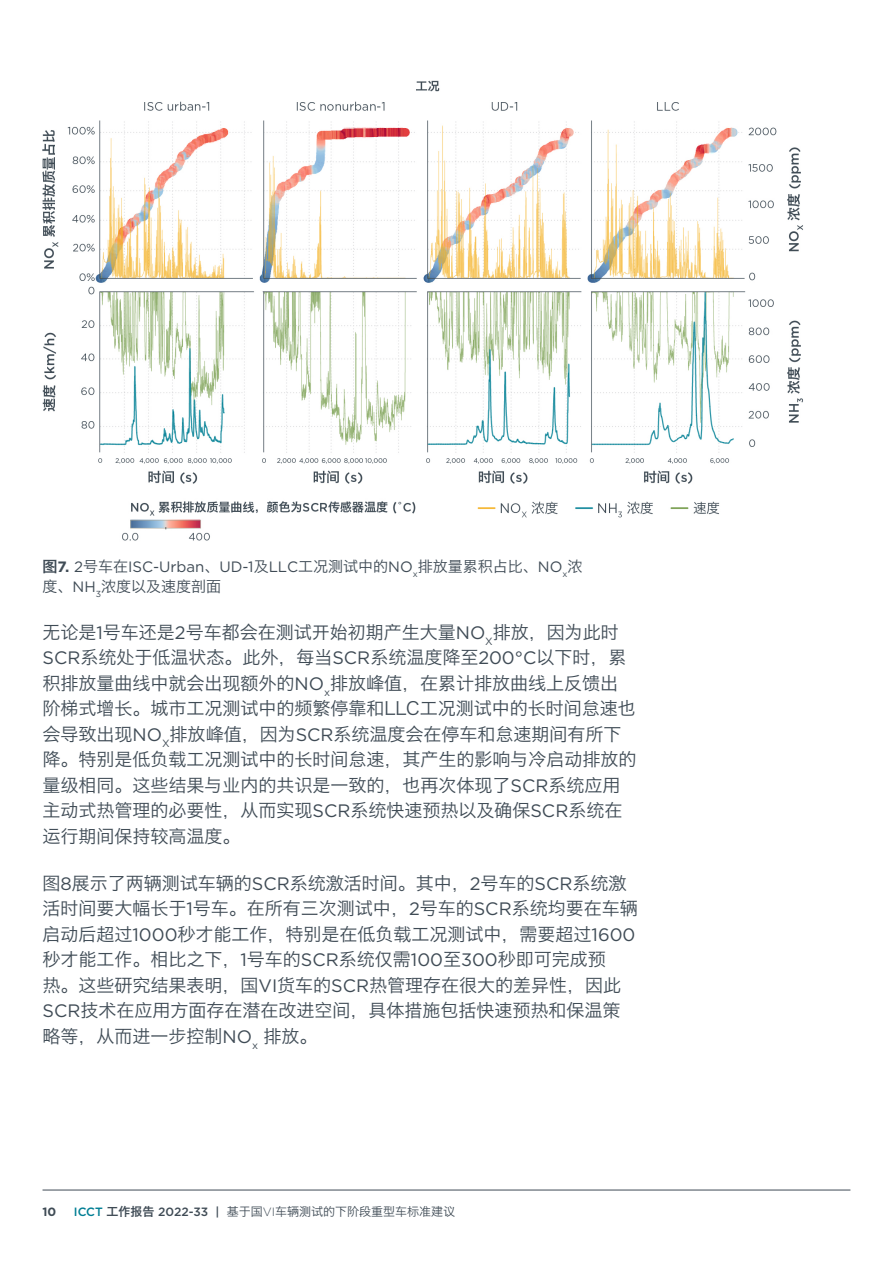
<style>
.page{position:relative;width:893px;height:1263px;background:#fff}
.page>*{position:absolute;margin:0;border:0;box-sizing:border-box;transform-origin:0 0}
.t1{font:18px/25.5px "Hiragino Sans GB W3";color:#3f4b55}
.t2{font:15px "Gotham";color:#3f4b55}
.t3{font:15px "Hiragino Sans GB W3";color:#3f4b55}
.t4{font:12px "Hiragino Sans GB W3";color:#3f4b55}
.t5{font:700 12px "Gotham";color:#3f4b55}
.s1{font-family:"Hiragino Sans GB W6"}
.s2{font-weight:700}
.s3{font-family:"Hiragino Sans GB W3"}
.s4{font-family:"Gotham"}
.s5{font-family:"Gotham";font-weight:500;color:#007e94}
.s6{font-family:"Gotham";font-weight:500}
.s7{font-family:"Gotham";font-weight:300}
</style>
<div class="page">
<hr style="left:43px;top:1190px;width:807px;height:1px;background:#3f4b55">
<img style="left:43px;top:81px;width:760px;height:460px">
<p class="t2" style="left:43px;top:557px;width:541px"><span class="s1">图</span><span class="s2">7.</span> 2<span class="s3">号车在</span>ISC-Urban<span class="s3">、</span>UD-1<span class="s3">及</span>LLC<span class="s3">工况测试中的</span>NO<sub>x</sub><span class="s3">排放量累积占比、</span>NO<sub>x</sub><span class="s3">浓</span></p>
<p class="t3" style="left:43px;top:577px;width:180px">度、<span class="s4">NH</span><sub>3</sub>浓度以及速度剖面</p>
<p class="t1" style="left:43px;top:619px;width:596px">无论是<span class="s4">1</span>号车还是<span class="s4">2</span>号车都会在测试开始初期产生大量<span class="s4">NO</span><sub>X</sub>排放，因为此时<span class="s4">SCR</span>系统处于低温状态。此外，每当<span class="s4">SCR</span>系统温度降至<span class="s4">200°C</span>以下时，累积排放量曲线中就会出现额外的<span class="s4">NO</span><sub>x</sub>排放峰值，在累计排放曲线上反馈出阶梯式增长。城市工况测试中的频繁停靠和LLC工况测试中的长时间怠速也会导致出现<span class="s4">NO</span><sub>X</sub>排放峰值，因为<span class="s4">SCR</span>系统温度会在停车和怠速期间有所下降。特别是低负载工况测试中的长时间怠速，其产生的影响与冷启动排放的量级相同。这些结果与业内的共识是一致的，也再次体现了<span class="s4">SCR</span>系统应用主动式热管理的必要性，从而实现<span class="s4">SCR</span>系统快速预热以及确保<span class="s4">SCR</span>系统在运行期间保持较高温度。</p>
<p class="t1" style="left:43px;top:870px;width:597px">图<span class="s4">8</span>展示了两辆测试车辆的<span class="s4">SCR</span>系统激活时间。其中，<span class="s4">2</span>号车的<span class="s4">SCR</span>系统激活时间要大幅长于<span class="s4">1</span>号车。在所有三次测试中，<span class="s4">2</span>号车的<span class="s4">SCR</span>系统均要在车辆启动后超过<span class="s4">1000</span>秒才能工作，特别是在低负载工况测试中，需要超过<span class="s4">1600</span>秒才能工作。相比之下，<span class="s4">1</span>号车的<span class="s4">SCR</span>系统仅需<span class="s4">100</span>至<span class="s4">300</span>秒即可完成预<br>热。这些研究结果表明，国<span class="s4">VI</span>货车的<span class="s4">SCR</span>热管理存在很大的差异性，因此<span class="s4">SCR</span>技术在应用方面存在潜在改进空间，具体措施包括快速预热和保温策略等，从而进一步控制<span class="s4">NO</span><sub>x</sub> 排放。</p>
<p class="t5" style="left:43px;top:1203px;width:15px">10</p>
<p class="t4" style="left:74px;top:1204px;width:383px"><span class="s5">ICCT</span> <span class="s1">工作报告</span> <span class="s6">2022-33 |</span> 基于国<span class="s7">VI</span>车辆测试的下阶段重型车标准建议</p>
</div>
